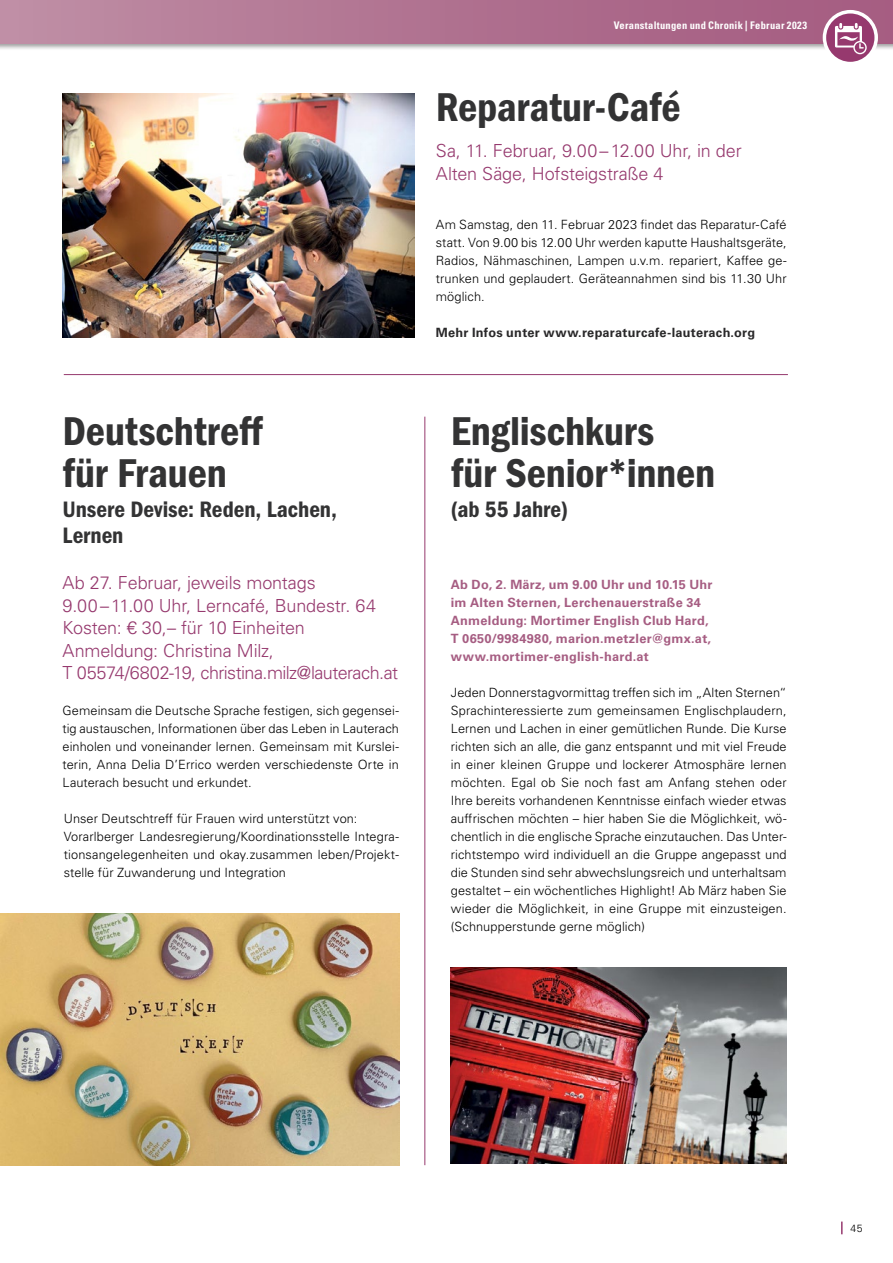
<style>
.page{position:relative;width:893px;height:1263px;background:#fff}
.page>*{position:absolute;margin:0;border:0;box-sizing:border-box;transform-origin:0 0}
.t1{font:600 40.5px/42px "Franklin Gothic Cond ITC";letter-spacing:-.005em;color:#333334}
.t2{font:600 22.5px/25.5px "Franklin Gothic Cond ITC";color:#333334}
.t3{font:300 18px/22.5px "Univers LT Pro 45";letter-spacing:-.01em;color:#96396e}
.t4{font:300 12.75px/18px "Univers LT Pro 45";letter-spacing:.01em;color:#000;text-align:justify}
.t5{font:700 12.75px/18px "Univers LT Pro 65";letter-spacing:.02em;color:#a65d82}
.t6{font:700 12.75px "Univers LT Pro 65";letter-spacing:.02em;color:#292829}
.t7{font:700 condensed 10.5px "Univers LT Pro";letter-spacing:.025em;color:#fff}
.t8{font:300 10.5px "Univers LT Pro 45";color:#000}
</style>
<div class="page">
<hr style="left:424px;top:417px;width:1px;height:748px;background:#96396e">
<hr style="left:64px;top:374px;width:724px;height:1px;background:#96396e">
<img style="left:62px;top:93px;width:353px;height:244px">
<img style="left:0;top:913px;width:399px;height:252px">
<img style="left:451px;top:967px;width:336px;height:197px">
<div style="left:0;top:0;width:893px;height:51px;background:#000;opacity:.4"></div>
<div style="left:0;top:0;width:893px;height:43px;background:linear-gradient(to right,#be8ca3,#a45a7f)"></div>
<svg style="left:841px;top:1221px;width:2px;height:13px"></svg>
<svg style="left:823px;top:10px;width:55px;height:55px"></svg>
<div style="left:826px;top:14px;width:48px;height:48px;background:#96396e;border-radius:50%"></div>
<svg style="left:835px;top:23px;width:32px;height:31px"></svg>
<h1 class="t1" style="left:63px;top:410px;width:202px">Deutschtreff für Frauen</h1>
<h2 class="t2" style="left:63px;top:497px;width:276px">Unsere Devise: Reden, Lachen,<br>Lernen</h2>
<h3 class="t3" style="left:63px;top:571px;width:337px">Ab 27. Februar, jeweils montags 9.00–11.00 Uhr, Lerncafé, Bundestr. 64<br>Kosten: € 30,– für 10 Einheiten Anmeldung: Christina Milz,<br>T 05574/6802-19, christina.milz@lauterach.at</h3>
<p class="t4" style="left:63px;top:701px;width:338px">Gemeinsam die Deutsche Sprache festigen, sich gegensei&shy;tig austauschen, Informationen über das Leben in Lauterach einholen und voneinander lernen. Gemeinsam mit Kurslei&shy;terin, Anna Delia D’Errico werden verschiedenste Orte in Lauterach besucht und erkundet.</p>
<p class="t4" style="left:64px;top:809px;width:337px;text-align:left">Unser Deutschtreff für Frauen wird unterstützt von:<br>Vorarlberger Landesregierung/Koordinationsstelle Integra&shy;tionsangelegenheiten und okay.zusammen leben/Projekt&shy;stelle für Zuwanderung und Integration</p>
<p class="t7" style="left:614px;top:19px;width:195px">Veranstaltungen und Chronik | Februar 2023</p>
<h1 class="t1" style="left:436px;top:86px;width:247px">Reparatur-Café</h1>
<h3 class="t3" style="left:436px;top:139px;width:307px">Sa, 11. Februar, 9.00–12.00 Uhr, in der<br>Alten Säge, Hofsteigstraße 4</h3>
<p class="t4" style="left:436px;top:215px;width:352px">Am Samstag, den 11. Februar 2023 findet das Reparatur-Café statt. Von 9.00 bis 12.00 Uhr werden kaputte Haushaltsgeräte, Radios, Nähmaschinen, Lampen u.v.m. repariert, Kaffee ge&shy;trunken und geplaudert. Geräteannahmen sind bis 11.30 Uhr möglich.</p>
<p class="t6" style="left:436px;top:324px;width:321px">Mehr Infos unter www.reparaturcafe-lauterach.org</p>
<h1 class="t1" style="left:451px;top:410px;width:266px">Englischkurs<br>für Senior*innen</h1>
<h2 class="t2" style="left:451px;top:497px;width:119px">(ab 55 Jahre)</h2>
<p class="t5" style="left:451px;top:575px;width:263px">Ab Do, 2. März, um 9.00 Uhr und 10.15 Uhr im Alten Sternen, Lerchenauerstraße 34<br>Anmeldung: Mortimer English Club Hard, T 0650/9984980, marion.metzler@gmx.at, www.mortimer-english-hard.at</p>
<p class="t4" style="left:451px;top:683px;width:337px">Jeden Donnerstagvormittag treffen sich im „Alten Sternen“ Sprachinteressierte zum gemeinsamen Englischplaudern, Lernen und Lachen in einer gemütlichen Runde. Die Kurse richten sich an alle, die ganz entspannt und mit viel Freude in einer kleinen Gruppe und lockerer Atmosphäre lernen möchten. Egal ob Sie noch fast am Anfang stehen oder Ihre bereits vorhandenen Kenntnisse einfach wieder etwas auffrischen möchten – hier haben Sie die Möglichkeit, wö&shy;chentlich in die englische Sprache einzutauchen. Das Unter&shy;richtstempo wird individuell an die Gruppe angepasst und die Stunden sind sehr abwechslungsreich und unterhaltsam gestaltet – ein wöchentliches Highlight! Ab März haben Sie wieder die Möglichkeit, in eine Gruppe mit einzusteigen. (Schnupperstunde gerne möglich)</p>
<p class="t8" style="left:850px;top:1221px;width:14px">45</p>
</div>
